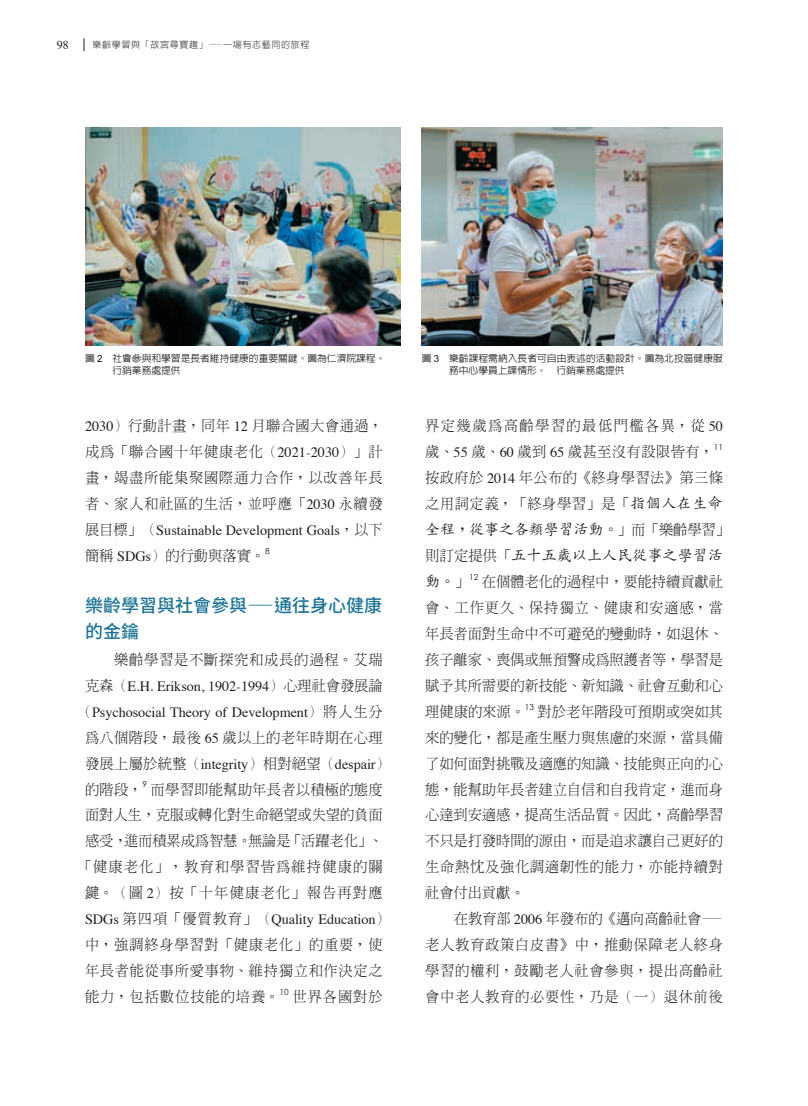
<style>
.page{position:relative;width:808px;height:1106px;background:#fff}
.page>*{position:absolute;margin:0;border:0;box-sizing:border-box;transform-origin:0 0}
.t1{font:500 18px/26px "Noto Sans CJ Ktc";color:#1b7395}
.t2{font:500 15px/26px "AR Kai B5";letter-spacing:.01em;color:#231f20}
.t3{font:300 14.25px/26px "AR Ming B5";letter-spacing:.025em;color:#231f20;text-align:justify}
.t4{font:300 14.25px/26px "AR Ming B5";letter-spacing:-.005em;color:#231f20}
.t5{font:14.25px/26px "Times";letter-spacing:-.005em;color:#231f20;text-align:center}
.t6{font:300 14.25px/26px "AR Ming B5";letter-spacing:.1em;color:#231f20}
.t7{font:300 14.25px "AR Ming B5";letter-spacing:.055em;color:#231f20}
.t8{font:300 14.25px "AR Ming B5";color:#231f20}
.t9{font:12px "Times";color:#231f20}
.t10{font:500 9.75px/12px "AR Hei B5";color:#231f20}
.t11{font:300 9px "AR Hei B5";letter-spacing:.075em;color:#231f20}
.t12{font:8.25px "Century Gothic";letter-spacing:-.005em;color:#231f20}
.s1{font-family:"Arial";font-weight:400}
.s2{font-family:"Times";font-weight:400}
.s3{font-family:"AR Ming B5";font-weight:300}
.s4{font-family:"Adobe Ming Std"}
.s5{font-family:"AR Kai B5";font-weight:500;font-size:15px}
.s6{font-family:"AR Ming B5";font-weight:300;font-size:14.25px}
</style>
<div class="page">
<svg style="left:84px;top:38px;width:1px;height:13px"></svg>
<img style="left:85px;top:128px;width:315px;height:217px">
<img style="left:422px;top:128px;width:301px;height:217px">
<p class="t9" style="left:57px;top:34px;width:13px">98</p>
<p class="t11" style="left:92px;top:40px;width:219px">樂齡學習與「故宮尋寶趣」—一場有志藝同的旅程</p>
<p class="t10" style="left:112px;top:352px;width:284px;text-indent:-27px">圖 <span class="s1">2</span> 社會參與和學習是長者維持健康的重要關鍵。圖為仁濟院課程。　行銷業務處提供</p>
<p class="t10" style="left:449px;top:352px;width:275px;text-indent:-27px">圖 <span class="s1">3</span> 樂齡課程需納入長者可自由表述的活動設計。圖為北投區健康服務中心學員上課情形。　行銷業務處提供</p>
<p class="t3" style="left:85px;top:413px;width:299px"><span class="s2">2030</span>）行動計畫，同年 <span class="s2">12</span> 月聯合國大會通過，成為「聯合國十年健康老化（<span class="s2">2021-2030</span>）」計畫，竭盡所能集聚國際通力合作，以改善年長者、家人和社區的生活，並呼應「<span class="s2">2030</span> 永續發</p>
<p class="t5" style="left:85px;top:516px;width:299px"><span class="s3">展目標」（</span>Sustainable Development Goals<span class="s3">，以下</span></p>
<p class="t8" style="left:85px;top:549px;width:182px">簡稱 <span class="s2">SDGs</span>）的行動與落實。</p>
<p class="t12" style="left:265px;top:546px;width:6px">8</p>
<p class="t1" style="left:85px;top:592px;width:298px">樂齡學習與社會參與―通往身心健康的金鑰</p>
<p class="t7" style="left:85px;top:652px;width:299px">　　樂齡學習是不斷探究和成長的過程。艾瑞</p>
<p class="t5" style="left:78px;top:671px;width:306px"><span class="s3">克森（</span>E.H. Erikson, 1902-1994<span class="s3">）心理社會發展論（</span>Psychosocial Theory of Development<span class="s3">）將人生分</span></p>
<p class="t3" style="left:85px;top:724px;width:299px">為八個階段，最後 <span class="s2">65</span> 歲以上的老年時期在心理</p>
<p class="t5" style="left:85px;top:749px;width:306px"><span class="s3">發展上屬於統整（</span>integrity<span class="s3">）相對絕望（</span>despair<span class="s3">）</span></p>
<p class="t3" style="left:85px;top:776px;width:59px">的階段，</p>
<p class="t12" style="left:142px;top:779px;width:6px">9</p>
<p class="t3" style="left:78px;top:776px;width:306px;text-align:right">而學習即能幫助年長者以積極的態度<br>面對人生，克服或轉化對生命絕望或失望的負面感受，進而積累成為智慧。無論是「活躍老化」、「健康老化」，教育和學習皆為維持健康的關鍵。（圖 <span class="s2">2</span>）按「十年健康老化」報告再對應</p>
<p class="t5" style="left:85px;top:905px;width:306px">SDGs <span class="s3">第四項「優質教育」（</span>Quality Education<span class="s3">）</span></p>
<p class="t3" style="left:85px;top:931px;width:299px">中，強調終身學習對「健康老化」的重要，使年長者能從事所愛事物、維持獨立和作決定之能力，包括數位技能的培養。</p>
<p class="t12" style="left:280px;top:987px;width:11px">10</p>
<p class="t3" style="left:292px;top:983px;width:92px">世界各國對於</p>
<p class="t6" style="left:425px;top:412px;width:299px">界定幾歲為高齡學習的最低門檻各異，從 <span class="s2">50</span>歲、<span class="s2">55</span> 歲、<span class="s2">60</span> 歲到 <span class="s2">65</span> 歲甚至沒有設限皆有，</p>
<p class="t12" style="left:714px;top:442px;width:11px">11</p>
<p class="t3" style="left:425px;top:464px;width:299px">按政府於 <span class="s2">2014</span> 年公布的<span class="s4">《</span>終身學習法<span class="s4">》</span>第三條之用詞定義，「終身學習」是「<span class="s5">指個人在生命</span></p>
<p class="t2" style="left:425px;top:516px;width:306px">全程，從事之各類學習活動。<span class="s6">」而「樂齡學習」則訂定提供「</span>五十五歲以上人民從事之學習活動。<span class="s6">」</span></p>
<p class="t12" style="left:469px;top:572px;width:11px">12</p>
<p class="t3" style="left:425px;top:568px;width:299px;text-indent:57px">在個體老化的過程中，要能持續貢獻社會、工作更久、保持獨立、健康和安適感，當年長者面對生命中不可避免的變動時，如退休、孩子離家、喪偶或無預警成為照護者等，學習是賦予其所需要的新技能、新知識、社會互動和心理健康的來源。</p>
<p class="t12" style="left:525px;top:701px;width:11px">13</p>
<p class="t4" style="left:425px;top:698px;width:299px;text-indent:112px">對於老年階段可預期或突如其來的變化，都是產生壓力與焦慮的來源，當具備了如何面對挑戰及適應的知識、技能與正向的心態，能幫助年長者建立自信和自我肯定，進而身心達到安適感，提高生活品質。因此，高齡學習不只是打發時間的源由，而是追求讓自己更好的生命熱忱及強化調適韌性的能力，亦能持續對社會付出貢獻。<br>　　在教育部 <span class="s2">2006</span> 年發布的<span class="s4">《</span>邁向高齡社會—老人教育政策白皮書<span class="s4">》</span>中，推動保障老人終身學習的權利，鼓勵老人社會參與，提出高齡社會中老人教育的必要性，乃是（一）退休前後</p>
</div>
